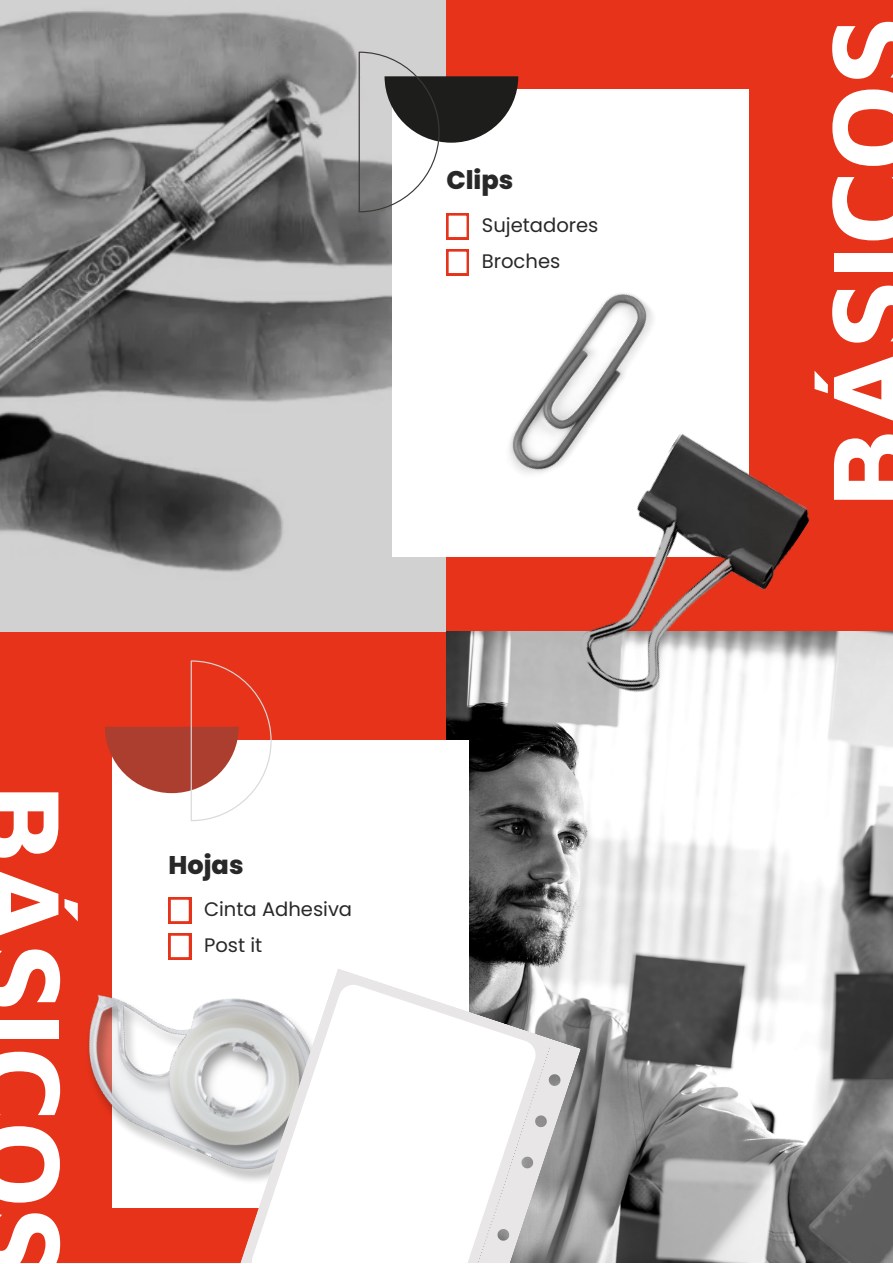
<style>
.page{position:relative;width:893px;height:1264px;background:#fff}
.page>*{position:absolute;margin:0;border:0;box-sizing:border-box;transform-origin:0 0}
.t1{font:700 117.3px "Maven Pro";color:#fff}
.t2{font:800 25.5px "Poppins";color:#282828}
.t3{font:19.5px/36px "Poppins";color:#282828}
</style>
<div class="page">
<div style="left:0;top:0;width:892px;height:1262px;background:#e6331a"></div>
<img style="left:0;top:0;width:446px;height:631px">
<img style="left:446px;top:631px;width:446px;height:631px">
<div style="left:392px;top:89px;width:356px;height:467px;background:#fff"></div>
<div style="left:112px;top:739px;width:356px;height:468px;background:#fff"></div>
<svg style="left:105px;top:660px;width:166px;height:161px"></svg>
<svg style="left:358px;top:52px;width:160px;height:187px"></svg>
<svg style="left:446px;top:249px;width:23px;height:26px"></svg>
<svg style="left:168px;top:897px;width:23px;height:26px"></svg>
<svg style="left:168px;top:933px;width:23px;height:5px"></svg>
<img style="left:509px;top:293px;width:144px;height:181px">
<img style="left:546px;top:428px;width:268px;height:298px">
<img style="left:88px;top:938px;width:147px;height:240px">
<svg style="left:235px;top:968px;width:346px;height:294px"></svg>
<svg style="left:539px;top:1047px;width:10px;height:215px;background:#c0bfbf"></svg>
<svg style="left:248px;top:980px;width:291px;height:282px"></svg>
<h2 class="t2" style="left:446px;top:163px;width:68px">Clips</h2>
<p class="t3" style="left:482px;top:207px;width:118px">Sujetadores<br>Broches</p>
<h1 class="t1" style="left:93px;top:784px;width:493px;rotate:90deg">BÁSICOS</h1>
<h2 class="t2" style="left:168px;top:846px;width:76px">Hojas</h2>
<p class="t3" style="left:204px;top:891px;width:150px">Cinta Adhesiva<br>Post it</p>
<h1 class="t1" style="left:798px;top:508px;width:493px;rotate:-90deg">BÁSICOS</h1>
</div>
